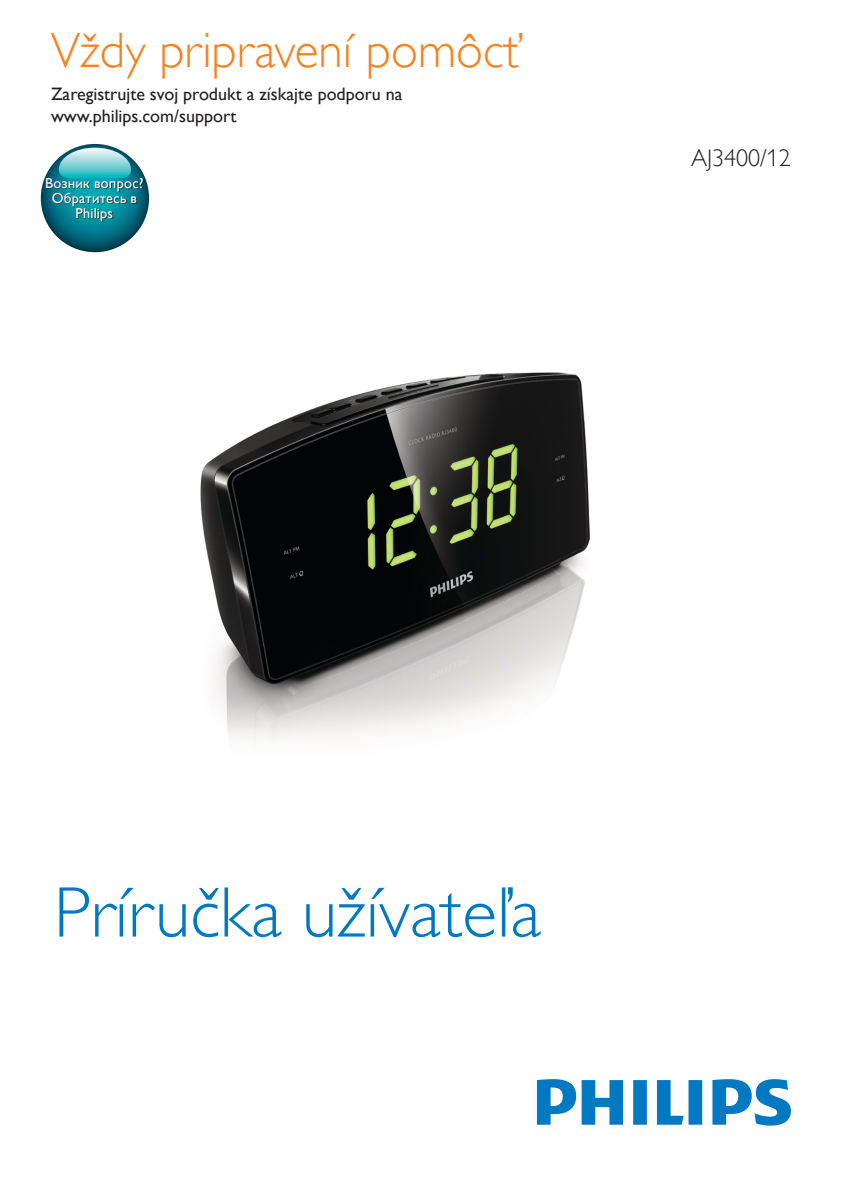
<style>
.page{position:relative;width:842px;height:1191px;background:#fff}
.page>*{position:absolute;margin:0;border:0;box-sizing:border-box;transform-origin:0 0}
.tol-usermanual-parag{font:72px "Gill Sans Alt One WGL Light";color:#0079c2}
.t_alwaysthere{font:49.6px "Gill Sans Alt One WGL Light";color:#f58220}
.t_typenumber{font:24px "Gill Sans Alt One WGL Light";color:#231f20}
.t_register{font:18px "Gill Sans Alt One WGL";color:#231f20}
.t1{font:14.4px/14.8px "Gill Sans Alt One WGL";letter-spacing:.015em;color:#fff;text-align:center}
</style>
<div class="page">
<svg style="left:537px;top:1079px;width:254px;height:46px"></svg>
<img style="left:201px;top:373px;width:389px;height:365px">
<img style="left:41px;top:144px;width:108px;height:108px">
<svg style="left:59px;top:148px;width:72px;height:31px;background:#73c7cf"></svg>
<svg style="left:47px;top:179px;width:97px;height:43px;background:#057886"></svg>
<p class="t_alwaysthere" style="left:51px;top:18px;width:474px">Vždy pripravení pomôcť</p>
<p class="t_register" style="left:51px;top:81px;width:353px">Zaregistrujte svoj produkt a získajte podporu na</p>
<p class="t_register" style="left:51px;top:103px;width:187px">www.philips.com/support</p>
<p class="t1" style="left:45px;top:176px;width:100px">Возник вопрос?<br>Обратитесь в<br>Philips</p>
<p class="t_typenumber" style="left:691px;top:142px;width:101px">AJ3400/12</p>
<p class="tol-usermanual-parag" style="left:54px;top:865px;width:489px">Príručka užívateľa</p>
</div>
